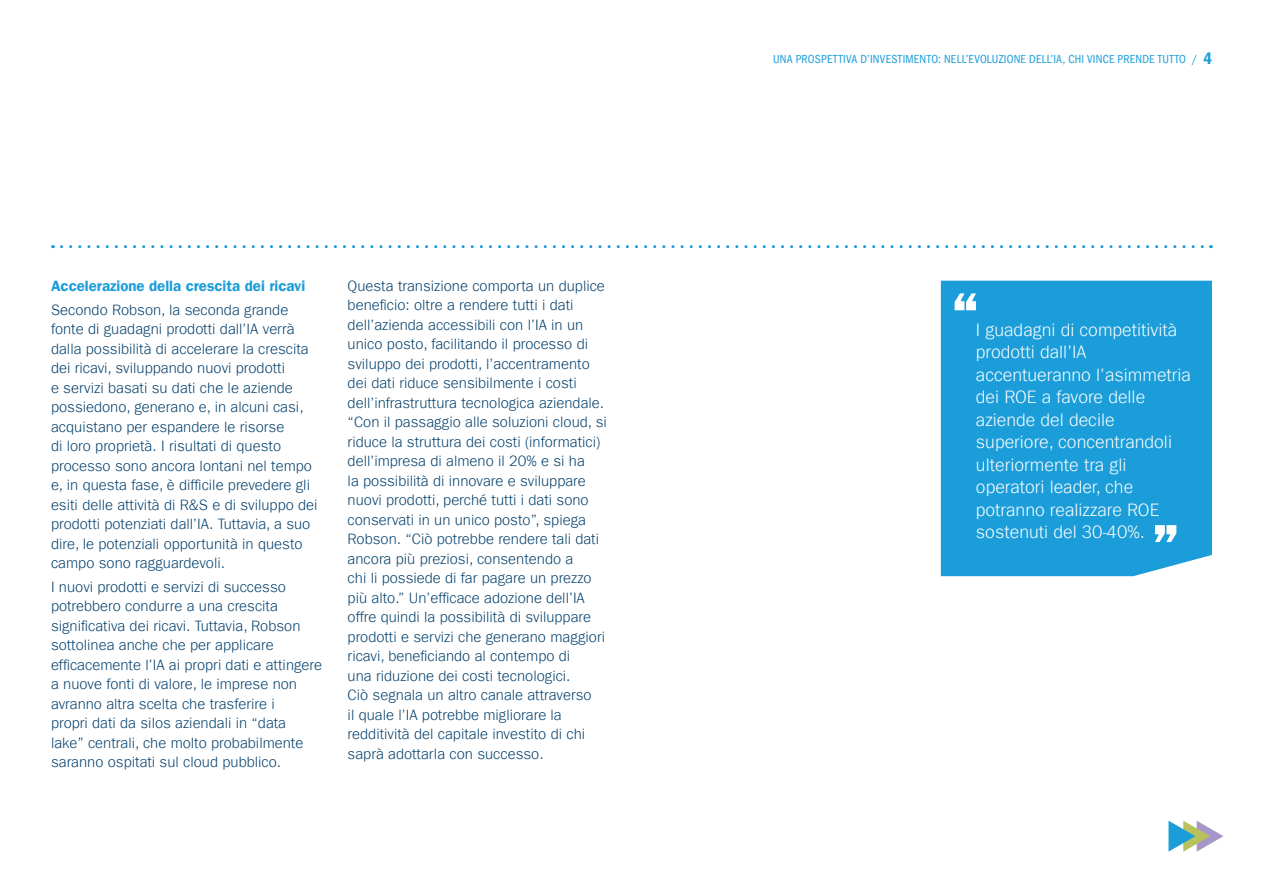
<style>
.page{position:relative;width:1263px;height:893px;background:#fff}
.page>*{position:absolute;margin:0;border:0;box-sizing:border-box;transform-origin:0 0}
.t1{font:57px "ITC Frank Gofor Ameriprise Hvy";color:#fff}
.t2{font:300 18px/22.5px "ITC Frank Gofor Ameriprise";color:#fff}
.t3{font:300 15px/19.5px "ITC Frank Gofor Ameriprise";color:#003e6b}
.t4{font:15px "ITC Frank Gofor Ameriprise Dm";color:#1a9dd9}
.t5{font:condensed 12px "ITC Frank Gofor Ameriprise";letter-spacing:.02em;color:#1a9dd9}
.s1{font-family:"ITC Frank Gofor Ameriprise Dm Cn";font-stretch:normal;font-size:16.8px}
</style>
<div class="page">
<svg style="left:1168px;top:821px;width:55px;height:31px"></svg>
<svg style="left:61px;top:245px;width:1150px;height:3px"></svg>
<div style="left:941px;top:281px;width:271px;height:295px;background:#1a9dd9"></div>
<p class="t4" style="left:51px;top:277px;width:256px">Accelerazione della crescita dei ricavi</p>
<p class="t3" style="left:51px;top:300px;width:268px">Secondo Robson, la seconda grande fonte di guadagni prodotti dall’IA verrà dalla possibilità di accelerare la crescita dei ricavi, sviluppando nuovi prodotti<br>e servizi basati su dati che le aziende possiedono, generano e, in alcuni casi, acquistano per espandere le risorse<br>di loro proprietà. I risultati di questo processo sono ancora lontani nel tempo e, in questa fase, è difficile prevedere gli esiti delle attività di R&amp;S e di sviluppo dei prodotti potenziati dall’IA. Tuttavia, a suo dire, le potenziali opportunità in questo campo sono ragguardevoli.</p>
<p class="t3" style="left:51px;top:577px;width:273px">I nuovi prodotti e servizi di successo potrebbero condurre a una crescita significativa dei ricavi. Tuttavia, Robson sottolinea anche che per applicare efficacemente l’IA ai propri dati e attingere a nuove fonti di valore, le imprese non avranno altra scelta che trasferire i<br>propri dati da silos aziendali in “data lake” centrali, che molto probabilmente saranno ospitati sul cloud pubblico.</p>
<p class="t3" style="left:348px;top:276px;width:261px">Questa transizione comporta un duplice beneficio: oltre a rendere tutti i dati dell’azienda accessibili con l’IA in un unico posto, facilitando il processo di sviluppo dei prodotti, l’accentramento dei dati riduce sensibilmente i costi dell’infrastruttura tecnologica aziendale. “Con il passaggio alle soluzioni cloud, si riduce la struttura dei costi (informatici) dell’impresa di almeno il 20% e si ha<br>la possibilità di innovare e sviluppare nuovi prodotti, perché tutti i dati sono conservati in un unico posto”, spiega Robson. “Ciò potrebbe rendere tali dati ancora più preziosi, consentendo a<br>chi li possiede di far pagare un prezzo più alto.” Un’efficace adozione dell’IA offre quindi la possibilità di sviluppare prodotti e servizi che generano maggiori ricavi, beneficiando al contempo di<br>una riduzione dei costi tecnologici.<br>Ciò segnala un altro canale attraverso<br>il quale l’IA potrebbe migliorare la redditività del capitale investito di chi saprà adottarla con successo.</p>
<p class="t5" style="left:773px;top:52px;width:440px">UNA PROSPETTIVA D’INVESTIMENTO: NELL’EVOLUZIONE DELL’IA, CHI VINCE PRENDE TUTTO / <span class="s1">4</span></p>
<h1 class="t1" style="left:950px;top:279px;width:31px">“</h1>
<p class="t2" style="left:976px;top:318px;width:217px">I guadagni di competitività prodotti dall’IA accentueranno l’asimmetria dei ROE a favore delle aziende del decile superiore, concentrandoli ulteriormente tra gli operatori leader, che potranno realizzare ROE sostenuti del 30-40%.</p>
<h1 class="t1" style="left:1151px;top:511px;width:31px">”</h1>
</div>
